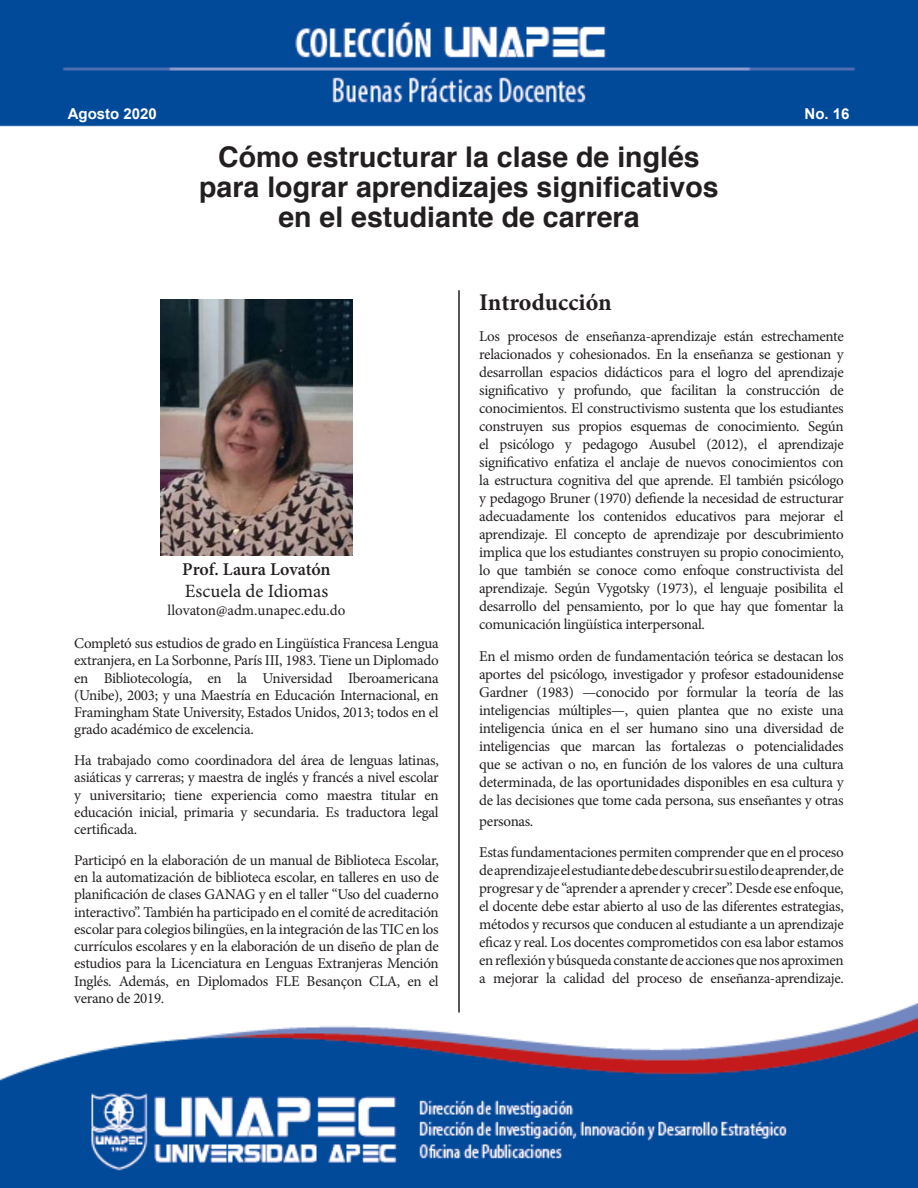
<style>
.page{position:relative;width:918px;height:1188px;background:#fff}
.page>*{position:absolute;margin:0;border:0;box-sizing:border-box;transform-origin:0 0}
.t1{font:700 28.5px "Helvetica";color:#231f20}
.titulo{font:700 24px "Minion Pro";letter-spacing:-.005em;color:#231f20}
.t2{font:18.75px "Minion Pro";color:#231f20}
.t3{font:600 18px "Minion Pro";letter-spacing:-.01em;color:#231f20}
.t4{font:15px/18px "Minion Pro";letter-spacing:-.02em;color:#231f20;text-align:justify}
.t5{font:15px "Minion Pro";color:#231f20}
.t6{font:700 15px "Arial";color:#fff}
</style>
<div class="page">
<img style="left:0;top:0;width:918px;height:1188px">
<hr style="left:458px;top:290px;width:2px;height:722px;background:#231f20">
<img style="left:161px;top:300px;width:191px;height:255px">
<p class="t6" style="left:68px;top:103px;width:91px">Agosto 2020</p>
<p class="t6" style="left:805px;top:103px;width:47px">No. 16</p>
<p class="t1" style="left:218px;top:134px;width:483px">Cómo estructurar la clase de inglés</p>
<p class="t1" style="left:199px;top:164px;width:521px">para lograr aprendizajes significativos</p>
<p class="t1" style="left:278px;top:194px;width:363px">en el estudiante de carrera</p>
<p class="t3" style="left:182px;top:556px;width:150px">Prof. Laura Lovatón</p>
<p class="t2" style="left:185px;top:579px;width:145px">Escuela de Idiomas</p>
<p class="t5" style="left:168px;top:600px;width:179px">llovaton@adm.unapec.edu.do</p>
<p class="t4" style="left:74px;top:635px;width:366px;line-height:17.2px">Completó sus estudios de grado en Lingüística Francesa Lengua extranjera, en La Sorbonne, París III, 1983. Tiene un Diplomado en Bibliotecología, en la Universidad Iberoamericana (Unibe), 2003; y una Maestría en Educación Internacional, en Framingham State University, Estados Unidos, 2013; todos en el grado académico de excelencia.</p>
<p class="t4" style="left:74px;top:752px;width:366px;line-height:17.2px">Ha trabajado como coordinadora del área de lenguas latinas, asiáticas y carreras; y maestra de inglés y francés a nivel escolar y universitario; tiene experiencia como maestra titular en educación inicial, primaria y secundaria. Es traductora legal certificada.</p>
<p class="t4" style="left:74px;top:852px;width:366px;line-height:17.2px">Participó en la elaboración de un manual de Biblioteca Escolar, en la automatización de biblioteca escolar, en talleres en uso de planificación de clases GANAG y en el taller “Uso del cuaderno interactivo”. También ha participado en el comité de acreditación escolar para colegios bilingües, en la integración de las TIC en los currículos escolares y en la elaboración de un diseño de plan de estudios para la Licenciatura en Lenguas Extranjeras Mención Inglés. Además, en Diplomados FLE Besançon CLA, en el verano de 2019.</p>
<p class="titulo" style="left:479px;top:285px;width:134px">Introducción</p>
<p class="t4" style="left:479px;top:327px;width:366px">Los procesos de enseñanza-aprendizaje están estrechamente relacionados y cohesionados. En la enseñanza se gestionan y desarrollan espacios didácticos para el logro del aprendizaje significativo y profundo, que facilitan la construcción de conocimientos. El constructivismo sustenta que los estudiantes construyen sus propios esquemas de conocimiento. Según el psicólogo y pedagogo Ausubel (2012), el aprendizaje significativo enfatiza el anclaje de nuevos conocimientos con la estructura cognitiva del que aprende. El también psicólogo y pedagogo Bruner (1970) defiende la necesidad de estructurar adecuadamente los contenidos educativos para mejorar el aprendizaje. El concepto de aprendizaje por descubrimiento implica que los estudiantes construyen su propio conocimiento, lo que también se conoce como enfoque constructivista del aprendizaje. Según Vygotsky (1973), el lenguaje posibilita el desarrollo del pensamiento, por lo que hay que fomentar la comunicación lingüística interpersonal.</p>
<p class="t4" style="left:479px;top:647px;width:366px">En el mismo orden de fundamentación teórica se destacan los aportes del psicólogo, investigador y profesor estadounidense Gardner (1983) —conocido por formular la teoría de las inteligencias múltiples—, quien plantea que no existe una inteligencia única en el ser humano sino una diversidad de inteligencias que marcan las fortalezas o potencialidades que se activan o no, en función de los valores de una cultura determinada, de las oportunidades disponibles en esa cultura y de las decisiones que tome cada persona, sus enseñantes y otras</p>
<p class="t4" style="left:479px;top:812px;width:56px">personas.</p>
<p class="t4" style="left:479px;top:843px;width:366px">Estas fundamentaciones permiten comprender que en el proceso de aprendizaje el estudiante debe descubrir su estilo de aprender, de progresar y de “aprender a aprender y crecer”. Desde ese enfoque, el docente debe estar abierto al uso de las diferentes estrategias, métodos y recursos que conducen al estudiante a un aprendizaje eficaz y real. Los docentes comprometidos con esa labor estamos en reflexión y búsqueda constante de acciones que nos aproximen a mejorar la calidad del proceso de enseñanza-aprendizaje.</p>
</div>
